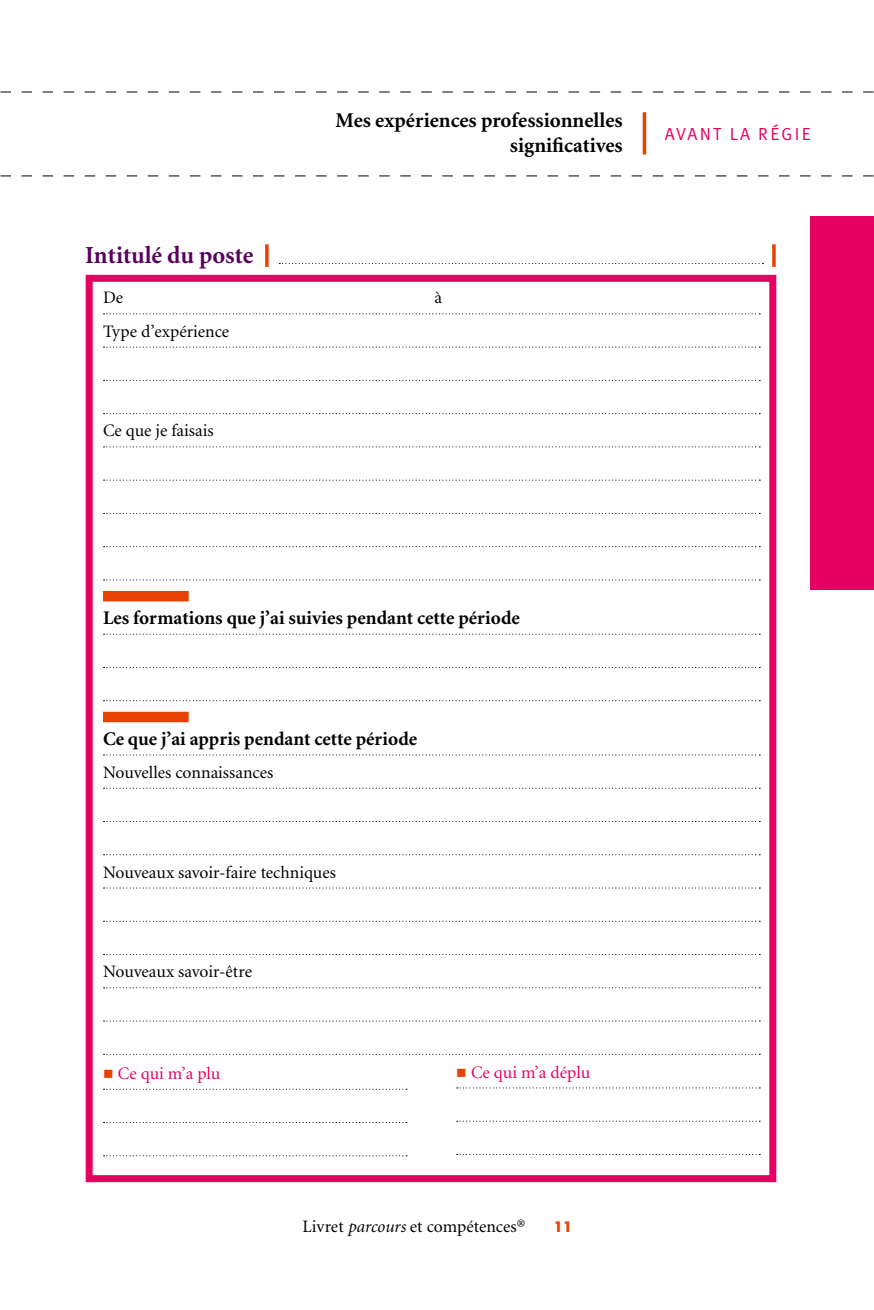
<style>
.page{position:relative;width:874px;height:1310px;background:#fff}
.page>*{position:absolute;margin:0;border:0;box-sizing:border-box;transform-origin:0 0}
.t1{font:700 24.5px "Minion";color:#57005c}
.t2{font:700 21px/24.5px "Minion";color:#000;text-align:right}
.t3{font:700 19.25px "Minion";color:#000}
.t4{font:17.5px "Minion";color:#000}
.t5{font:17.5px "Minion";letter-spacing:-.005em;color:#e50062}
.t6{font:17.5px "Meta Plus Normal";letter-spacing:.12em;color:#e50062}
.t7{font:700 14px "Futura";color:#e84200}
.s1{color:#e84200}
.s2{font-style:italic}
.s3{font-size:15.75px}
</style>
<div class="page">
<svg style="left:0;top:176px;width:873px;height:1px"></svg>
<svg style="left:0;top:92px;width:873px;height:1px"></svg>
<div style="left:810px;top:216px;width:63px;height:373px;background:#e50062"></div>
<hr style="left:265px;top:244px;width:3px;height:23px;background:#e84200">
<svg style="left:772px;top:244px;width:3px;height:23px"></svg>
<svg style="left:103px;top:313px;width:656px;height:1px"></svg>
<svg style="left:103px;top:346px;width:656px;height:2px"></svg>
<svg style="left:103px;top:380px;width:656px;height:1px"></svg>
<svg style="left:103px;top:413px;width:656px;height:1px"></svg>
<svg style="left:103px;top:446px;width:656px;height:1px"></svg>
<svg style="left:103px;top:479px;width:656px;height:2px"></svg>
<svg style="left:103px;top:513px;width:656px;height:1px"></svg>
<svg style="left:103px;top:546px;width:656px;height:1px"></svg>
<svg style="left:103px;top:579px;width:656px;height:1px"></svg>
<div style="left:103px;top:591px;width:86px;height:10px;background:#e84200"></div>
<svg style="left:103px;top:633px;width:656px;height:2px"></svg>
<svg style="left:103px;top:667px;width:656px;height:1px"></svg>
<svg style="left:103px;top:700px;width:656px;height:1px"></svg>
<div style="left:103px;top:712px;width:86px;height:10px;background:#e84200"></div>
<svg style="left:103px;top:754px;width:656px;height:1px"></svg>
<svg style="left:103px;top:787px;width:656px;height:2px"></svg>
<svg style="left:103px;top:821px;width:656px;height:1px"></svg>
<svg style="left:103px;top:854px;width:656px;height:1px"></svg>
<svg style="left:103px;top:887px;width:656px;height:1px"></svg>
<svg style="left:103px;top:920px;width:656px;height:2px"></svg>
<svg style="left:103px;top:954px;width:656px;height:1px"></svg>
<svg style="left:103px;top:987px;width:656px;height:1px"></svg>
<svg style="left:103px;top:1020px;width:656px;height:1px"></svg>
<svg style="left:103px;top:1053px;width:656px;height:2px"></svg>
<svg style="left:103px;top:1088px;width:304px;height:1px"></svg>
<svg style="left:103px;top:1122px;width:304px;height:1px"></svg>
<svg style="left:103px;top:1155px;width:304px;height:1px"></svg>
<svg style="left:456px;top:1087px;width:303px;height:1px"></svg>
<svg style="left:456px;top:1120px;width:301px;height:1px"></svg>
<svg style="left:456px;top:1154px;width:303px;height:1px"></svg>
<div style="left:86px;top:275px;width:690px;height:907px;border:7px solid #e50062"></div>
<svg style="left:279px;top:263px;width:484px;height:1px"></svg>
<svg style="left:642px;top:112px;width:4px;height:42px"></svg>
<h1 class="t1" style="left:85px;top:242px;width:170px">Intitulé du poste</h1>
<p class="t2" style="left:335px;top:109px;width:288px">Mes expériences professionnelles significatives</p>
<p class="t4" style="left:103px;top:289px;width:22px">De</p>
<p class="t4" style="left:434px;top:289px;width:9px">à</p>
<p class="t4" style="left:103px;top:322px;width:128px">Type d’expérience</p>
<p class="t4" style="left:103px;top:422px;width:112px">Ce que je faisais</p>
<p class="t6" style="left:664px;top:124px;width:148px">AVANT LA RÉGIE</p>
<p class="t3" style="left:103px;top:608px;width:418px">Les formations que j’ai suivies pendant cette période</p>
<p class="t3" style="left:103px;top:728px;width:315px">Ce que j’ai appris pendant cette période</p>
<p class="t4" style="left:103px;top:763px;width:172px">Nouvelles connaissances</p>
<p class="t4" style="left:103px;top:863px;width:234px">Nouveaux savoir-faire techniques</p>
<p class="t4" style="left:103px;top:963px;width:150px">Nouveaux savoir-être</p>
<p class="t5" style="left:103px;top:1064px;width:119px"><span class="s1">■</span> Ce qui m’a plu</p>
<p class="t5" style="left:456px;top:1063px;width:135px"><span class="s1">■</span> Ce qui m’a déplu</p>
<p class="t4" style="left:302px;top:1217px;width:224px">Livret <span class="s2">parcours</span> et compétences<span class="s3">®</span></p>
<p class="t7" style="left:553px;top:1217px;width:21px">11</p>
</div>
